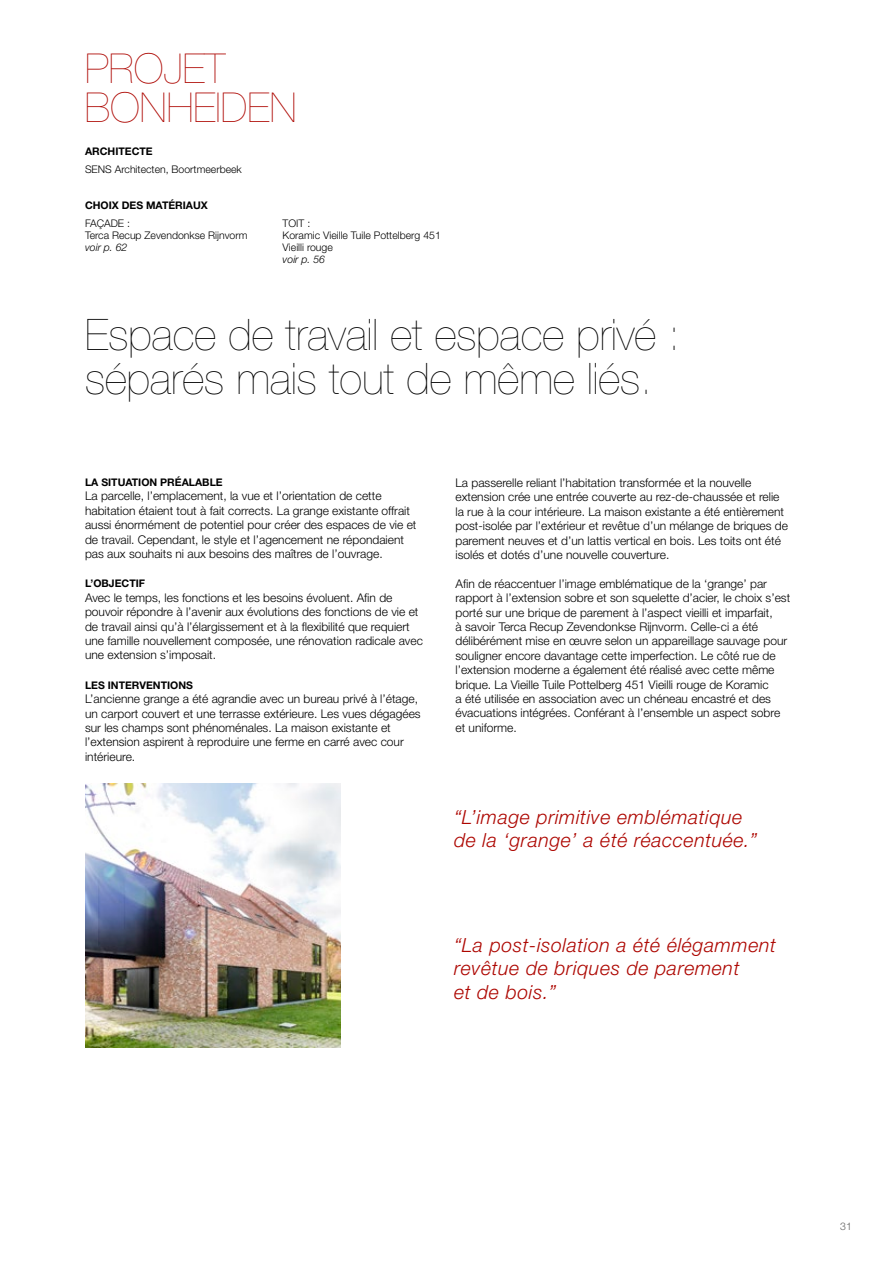
<style>
.page{position:relative;width:893px;height:1263px;background:#fff}
.page>*{position:absolute;margin:0;border:0;box-sizing:border-box;transform-origin:0 0}
.t1{font:200 43.5px/43.5px "Helvetica Neue LT Std";color:#000}
.t2{font:200 41.25px/39px "Helvetica Neue LT Std";color:#ad0600}
.t3{font:italic 300 19.5px/23.4px "Helvetica Neue LT Std";letter-spacing:.03em;color:#ad0600}
.t4{font:300 12px/14.4px "Helvetica Neue LT Std";color:#000}
.t5{font:300 10.5px/12px "Helvetica Neue LT Std";color:#000}
.t6{font:700 10.5px "Helvetica Neue LT Std";color:#000}
.t7{font:italic 300 10.5px "Helvetica Neue LT Std";color:#000}
.t8{font:300 10.5px "Helvetica Neue LT Std";color:#626261}
</style>
<div class="page">
<img style="left:85px;top:783px;width:256px;height:264px">
<h2 class="t2" style="left:85px;top:49px;width:213px">PROJET<br>BONHEIDEN</h2>
<p class="t6" style="left:85px;top:145px;width:69px">ARCHITECTE</p>
<p class="t5" style="left:85px;top:163px;width:158px">SENS Architecten, Boortmeerbeek</p>
<p class="t6" style="left:85px;top:198px;width:124px">CHOIX DES MATÉRIAUX</p>
<p class="t5" style="left:85px;top:217px;width:164px">FAÇADE :<br>Terca Recup Zevendonkse Rijnvorm</p>
<p class="t7" style="left:85px;top:241px;width:44px">voir p. 62</p>
<p class="t5" style="left:283px;top:217px;width:160px">TOIT :<br>Koramic Vieille Tuile Pottelberg 451<br>Vieilli rouge</p>
<p class="t7" style="left:283px;top:253px;width:44px">voir p. 56</p>
<h1 class="t1" style="left:85px;top:313px;width:597px">Espace de travail et espace privé : séparés mais tout de même liés.</h1>
<p class="t6" style="left:85px;top:476px;width:139px">LA SITUATION PRÉALABLE</p>
<p class="t4" style="left:85px;top:489px;width:333px">La parcelle, l’emplacement, la vue et l’orientation de cette habitation étaient tout à fait corrects. La grange existante offrait aussi énormément de potentiel pour créer des espaces de vie et de travail. Cependant, le style et l’agencement ne répondaient pas aux souhaits ni aux besoins des maîtres de l’ouvrage.</p>
<p class="t6" style="left:85px;top:577px;width:62px">L’OBJECTIF</p>
<p class="t4" style="left:85px;top:590px;width:339px">Avec le temps, les fonctions et les besoins évoluent. Afin de pouvoir répondre à l’avenir aux évolutions des fonctions de vie et de travail ainsi qu’à l’élargissement et à la flexibilité que requiert une famille nouvellement composée, une rénovation radicale avec une extension s’imposait.</p>
<p class="t6" style="left:85px;top:678px;width:109px">LES INTERVENTIONS</p>
<p class="t4" style="left:85px;top:691px;width:337px">L’ancienne grange a été agrandie avec un bureau privé à l’étage, un carport couvert et une terrasse extérieure. Les vues dégagées sur les champs sont phénoménales. La maison existante et l’extension aspirent à reproduire une ferme en carré avec cour intérieure.</p>
<p class="t4" style="left:455px;top:475px;width:334px">La passerelle reliant l’habitation transformée et la nouvelle extension crée une entrée couverte au rez-de-chaussée et relie la rue à la cour intérieure. La maison existante a été entièrement post-isolée par l’extérieur et revêtue d’un mélange de briques de parement neuves et d’un lattis vertical en bois. Les toits ont été isolés et dotés d’une nouvelle couverture.</p>
<p class="t4" style="left:455px;top:576px;width:336px">Afin de réaccentuer l’image emblématique de la ‘grange’ par rapport à l’extension sobre et son squelette d’acier, le choix s’est porté sur une brique de parement à l’aspect vieilli et imparfait,<br>à savoir Terca Recup Zevendonkse Rijnvorm. Celle-ci a été délibérément mise en œuvre selon un appareillage sauvage pour souligner encore davantage cette imperfection. Le côté rue de l’extension moderne a également été réalisé avec cette même brique. La Vieille Tuile Pottelberg 451 Vieilli rouge de Koramic<br>a été utilisée en association avec un chéneau encastré et des évacuations intégrées. Conférant à l’ensemble un aspect sobre et uniforme.</p>
<h3 class="t3" style="left:454px;top:805px;width:305px">“L’image primitive emblématique de la ‘grange’ a été réaccentuée.”</h3>
<h3 class="t3" style="left:454px;top:933px;width:323px">“La post-isolation a été élégamment revêtue de briques de parement<br>et de bois.”</h3>
<p class="t8" style="left:840px;top:1220px;width:13px">31</p>
</div>
